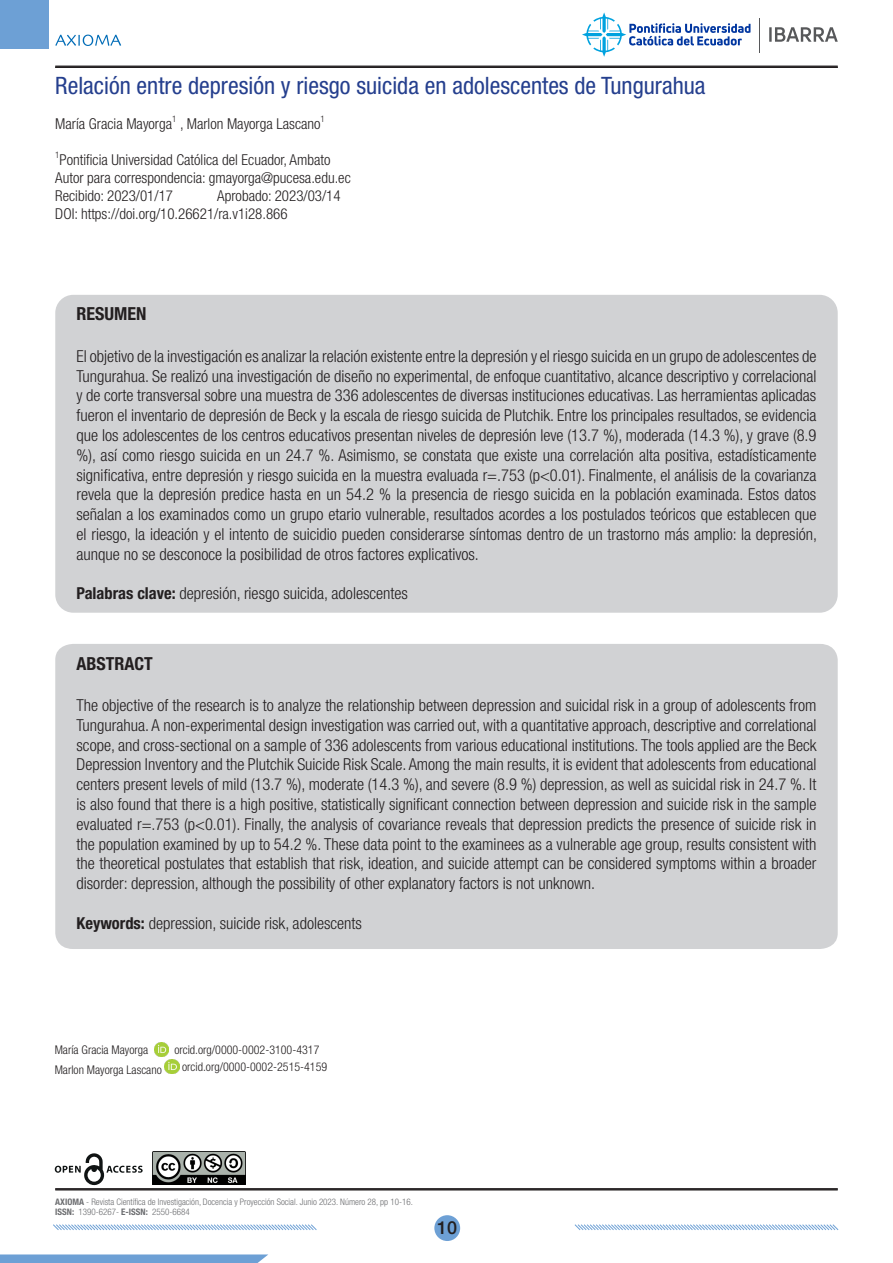
<style>
.page{position:relative;width:893px;height:1263px;background:#fff}
.page>*{position:absolute;margin:0;border:0;box-sizing:border-box;transform-origin:0 0}
.TITULOS{font:condensed 24px "Helvetica Neue LT Std";color:#253f8e}
.RESUMEN_CONTENIDO{font:700 condensed 18px "Helvetica Neue LT Std";color:#231f20}
.numero_pag{font:500 18px "Helvetica Neue LT Std";color:#231f20}
.RESUMEN_CONTENIDO-2{font:300 condensed 16.5px/19.8px "Helvetica Neue LT Std";color:#231f20;text-align:justify}
.AUTOR_PRIMERA_PAG{font:300 condensed 15px "Helvetica Neue LT Std";color:#231f20}
.CONTENIDO{font:300 condensed 12px "Helvetica Neue LT Std";color:#231f20}
.t1{font:300 condensed 9px "Helvetica Neue LT Std";color:#6c6d70}
.AUTOR_PRIMERA_PAG-2{font:300 condensed 9px "Helvetica Neue LT Std";color:#231f20}
.s1{font-weight:700}
</style>
<div class="page">
<div style="left:434px;top:1215px;width:26px;height:26px;background:#6da0d5;border-radius:50%"></div>
<svg style="left:53px;top:1224px;width:786px;height:6px"></svg>
<svg style="left:0;top:1254px;width:268px;height:9px;background:#77a6d7"></svg>
<div style="left:0;top:0;width:49px;height:49px;background:#6da0d5"></div>
<svg style="left:55px;top:35px;width:66px;height:11px"></svg>
<hr style="left:55px;top:66px;width:783px;height:1px;background:#231f20">
<hr style="left:55px;top:67px;width:783px;height:1px;background:#231f20">
<hr style="left:55px;top:1188px;width:783px;height:1px;background:#231f20">
<hr style="left:55px;top:1189px;width:783px;height:1px;background:#231f20">
<div style="left:55px;top:295px;width:783px;height:318px;background:#d1d2d4;border-radius:18px"></div>
<div style="left:55px;top:644px;width:783px;height:305px;background:#d1d2d4"></div>
<img style="left:154px;top:1042px;width:15px;height:15px">
<img style="left:165px;top:1059px;width:14px;height:15px">
<hr style="left:769px;top:27px;width:3px;height:15px;background:#57585a">
<svg style="left:775px;top:27px;width:63px;height:15px"></svg>
<svg style="left:582px;top:12px;width:168px;height:45px"></svg>
<hr style="left:759px;top:18px;width:1px;height:35px;background:#57585a">
<svg style="left:55px;top:1153px;width:88px;height:33px"></svg>
<img style="left:152px;top:1152px;width:93px;height:32px">
<p class="TITULOS" style="left:55px;top:71px;width:652px">Relación entre depresión y riesgo suicida en adolescentes de Tungurahua</p>
<p class="AUTOR_PRIMERA_PAG" style="left:55px;top:115px;width:118px">María Gracia Mayorga</p>
<p class="AUTOR_PRIMERA_PAG-2" style="left:172px;top:113px;width:6px">1</p>
<p class="AUTOR_PRIMERA_PAG" style="left:180px;top:115px;width:142px">, Marlon Mayorga Lascano</p>
<p class="AUTOR_PRIMERA_PAG-2" style="left:321px;top:113px;width:6px">1</p>
<p class="AUTOR_PRIMERA_PAG-2" style="left:55px;top:149px;width:6px">1</p>
<p class="AUTOR_PRIMERA_PAG" style="left:60px;top:151px;width:272px">Pontificia Universidad Católica del Ecuador, Ambato</p>
<p class="AUTOR_PRIMERA_PAG" style="left:55px;top:169px;width:297px">Autor para correspondencia: gmayorga@pucesa.edu.ec</p>
<p class="AUTOR_PRIMERA_PAG" style="left:55px;top:187px;width:119px">Recibido: 2023/01/17</p>
<p class="AUTOR_PRIMERA_PAG" style="left:217px;top:187px;width:125px">Aprobado: 2023/03/14</p>
<p class="AUTOR_PRIMERA_PAG" style="left:55px;top:205px;width:234px">DOI: https://doi.org/10.26621/ra.v1i28.866</p>
<p class="RESUMEN_CONTENIDO" style="left:77px;top:303px;width:72px">RESUMEN</p>
<p class="RESUMEN_CONTENIDO-2" style="left:77px;top:346px;width:742px">El objetivo de la investigación es analizar la relación existente entre la depresión y el riesgo suicida en un grupo de adolescentes de Tungurahua. Se realizó una investigación de diseño no experimental, de enfoque cuantitativo, alcance descriptivo y correlacional y de corte transversal sobre una muestra de 336 adolescentes de diversas instituciones educativas. Las herramientas aplicadas fueron el inventario de depresión de Beck y la escala de riesgo suicida de Plutchik. Entre los principales resultados, se evidencia que los adolescentes de los centros educativos presentan niveles de depresión leve (13.7 %), moderada (14.3 %), y grave (8.9 %), así como riesgo suicida en un 24.7 %. Asimismo, se constata que existe una correlación alta positiva, estadísticamente significativa, entre depresión y riesgo suicida en la muestra evaluada r=.753 (p&lt;0.01). Finalmente, el análisis de la covarianza revela que la depresión predice hasta en un 54.2 % la presencia de riesgo suicida en la población examinada. Estos datos señalan a los examinados como un grupo etario vulnerable, resultados acordes a los postulados teóricos que establecen que el riesgo, la ideación y el intento de suicidio pueden considerarse síntomas dentro de un trastorno más amplio: la depresión, aunque no se desconoce la posibilidad de otros factores explicativos.</p>
<p class="RESUMEN_CONTENIDO-2" style="left:77px;top:584px;width:333px"><span class="s1">Palabras clave:</span> depresión, riesgo suicida, adolescentes</p>
<p class="RESUMEN_CONTENIDO" style="left:77px;top:652px;width:78px">ABSTRACT</p>
<p class="RESUMEN_CONTENIDO-2" style="left:77px;top:695px;width:741px">The objective of the research is to analyze the relationship between depression and suicidal risk in a group of adolescents from Tungurahua. A non-experimental design investigation was carried out, with a quantitative approach, descriptive and correlational scope, and cross-sectional on a sample of 336 adolescents from various educational institutions. The tools applied are the Beck Depression Inventory and the Plutchik Suicide Risk Scale. Among the main results, it is evident that adolescents from educational centers present levels of mild (13.7 %), moderate (14.3 %), and severe (8.9 %) depression, as well as suicidal risk in 24.7 %. It is also found that there is a high positive, statistically significant connection between depression and suicide risk in the sample evaluated r=.753 (p&lt;0.01). Finally, the analysis of covariance reveals that depression predicts the presence of suicide risk in the population examined by up to 54.2 %. These data point to the examinees as a vulnerable age group, results consistent with the theoretical postulates that establish that risk, ideation, and suicide attempt can be considered symptoms within a broader disorder: depression, although the possibility of other explanatory factors is not unknown.</p>
<p class="RESUMEN_CONTENIDO-2" style="left:77px;top:913px;width:287px"><span class="s1">Keywords:</span> depression, suicide risk, adolescents</p>
<p class="CONTENIDO" style="left:55px;top:1043px;width:95px">María Gracia Mayorga</p>
<p class="CONTENIDO" style="left:174px;top:1043px;width:147px">orcid.org/0000-0002-3100-4317</p>
<p class="CONTENIDO" style="left:55px;top:1063px;width:109px">Marlon Mayorga Lascano</p>
<p class="CONTENIDO" style="left:182px;top:1060px;width:147px">orcid.org/0000-0002-2515-4159</p>
<p class="t1" style="left:55px;top:1196px;width:359px"><span class="s1">AXIOMA</span> - Revista Científica de Investigación, Docencia y Proyección Social. Junio 2023. Número 28, pp 10-16.</p>
<p class="t1" style="left:55px;top:1207px;width:136px"><span class="s1">ISSN:</span> 1390-6267- <span class="s1">E-ISSN:</span> 2550-6684</p>
<p class="numero_pag" style="left:437px;top:1216px;width:22px">10</p>
</div>
